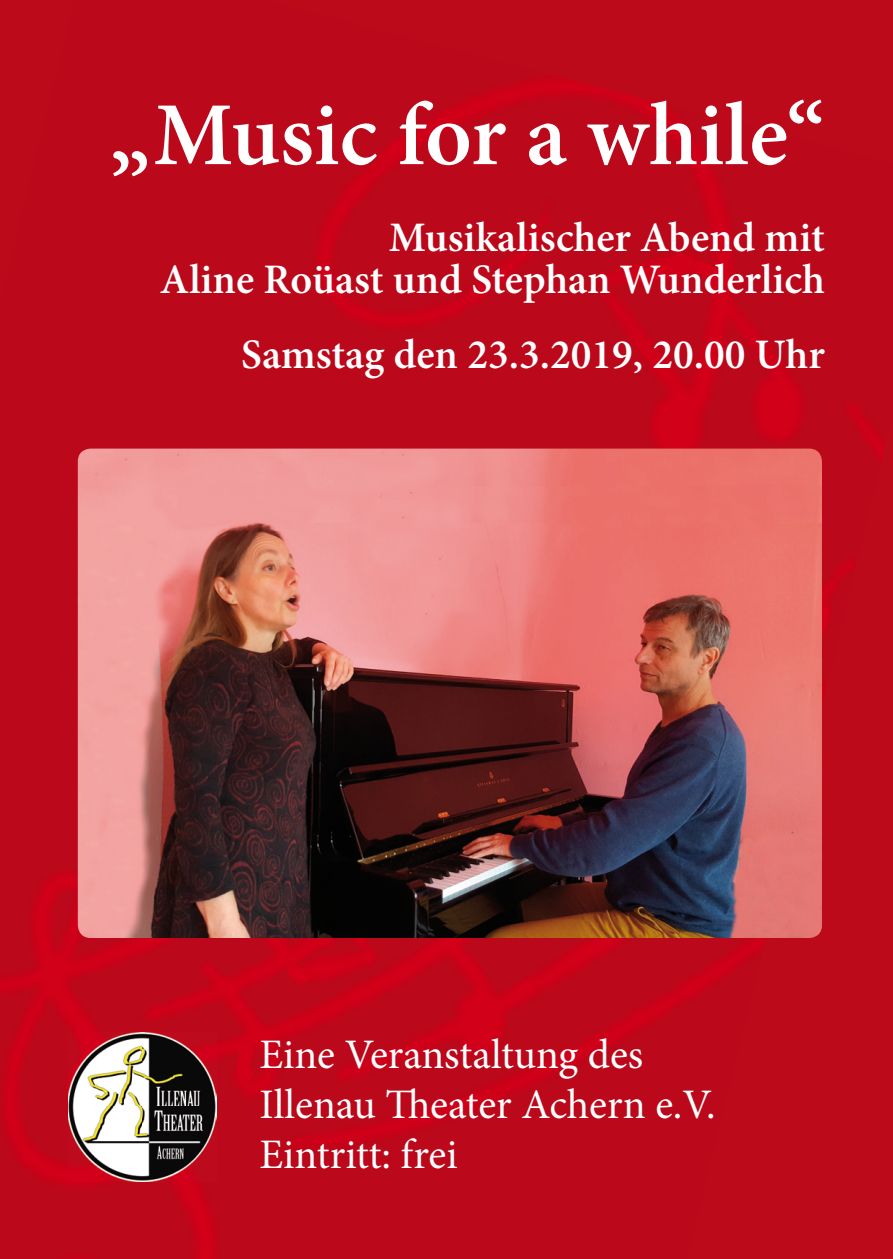
<style>
.page{position:relative;width:893px;height:1259px;background:#bd0a1b}
.page>*{position:absolute;margin:0;border:0;box-sizing:border-box;transform-origin:0 0}
.t1{font:600 90px "Minion Pro";color:#fff}
.t2{font:600 42px/42px "Minion Pro";color:#fff;text-align:right}
.t3{font:42px/50.4px "Minion Pro";color:#fff}
</style>
<div class="page">
<img style="left:77px;top:78px;width:808px;height:627px">
<img style="left:0;top:705px;width:765px;height:443px">
<img style="left:15px;top:1148px;width:200px;height:111px">
<img style="left:78px;top:448px;width:744px;height:490px">
<img style="left:68px;top:1032px;width:149px;height:149px">
<svg style="left:386px;top:1088px;width:43px;height:30px"></svg>
<h1 class="t1" style="left:109px;top:73px;width:717px">„Music for a while“</h1>
<p class="t2" style="left:160px;top:216px;width:666px">Musikalischer Abend mit<br>Aline Roüast und Stephan Wunderlich</p>
<p class="t2" style="left:241px;top:333px;width:585px">Samstag den 23.3.2019, 20.00 Uhr</p>
<p class="t3" style="left:259px;top:1029px;width:385px">Eine Veranstaltung des<br>Illenau</p>
<p class="t3" style="left:259px;top:1079px;width:458px;text-indent:171px">eater Achern e.V.<br>Eintritt: frei</p>
</div>
